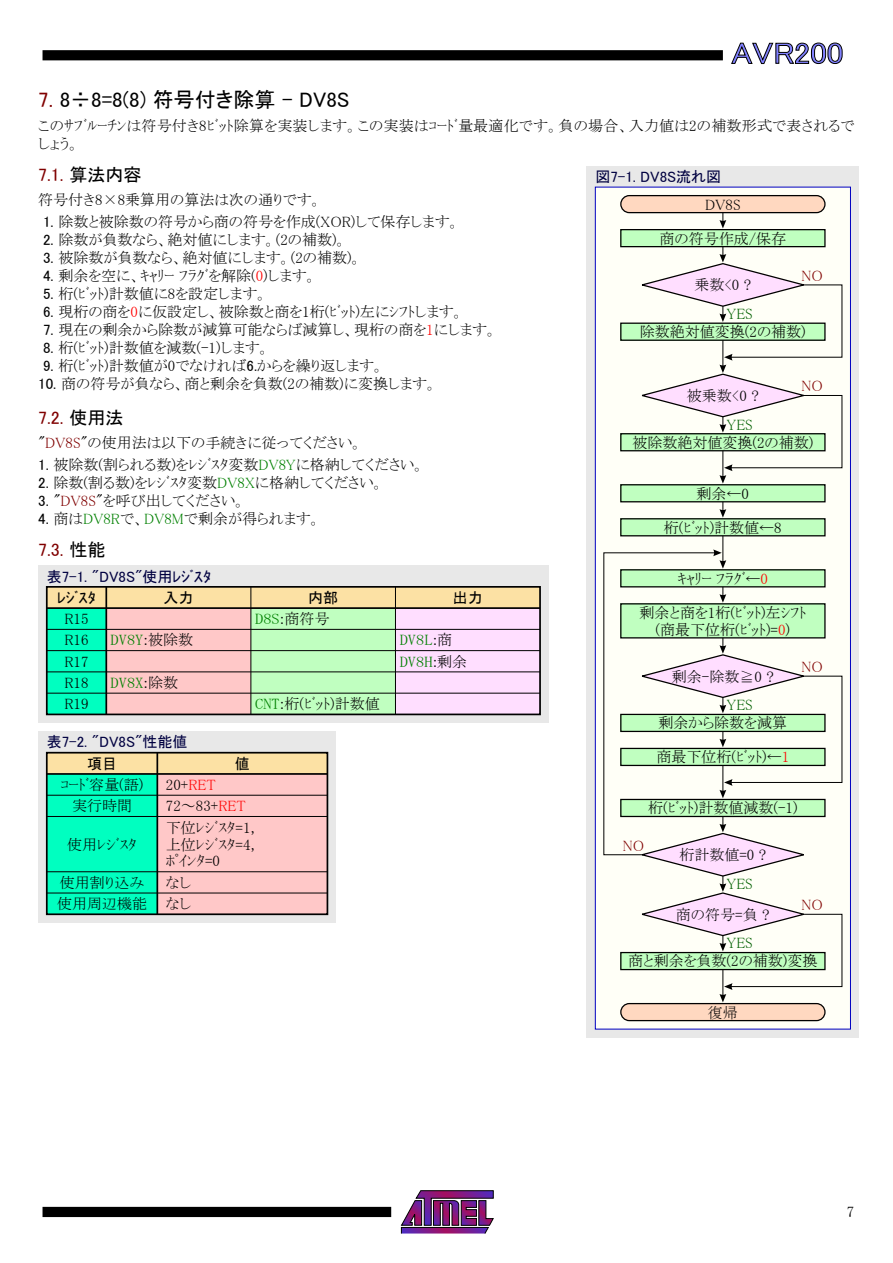
<style>
.page{position:relative;width:893px;height:1263px;background:#fff}
.page>*{position:absolute;margin:0;border:0;box-sizing:border-box;transform-origin:0 0}
.t1{font:30px "MS P Gothic";color:#8080ff;scale:1.1 1}
.t2{font:21px "MS P Gothic";color:#000}
.t3{font:18px "MS P Gothic";color:#800000}
.t4{font:15px/16.5px "MS P Mincho";color:#000}
.t5{font:15px "MS P Gothic";color:#000040}
.t6{font:15px "MS Mincho";color:#008000;scale:1.1 1}
.t7{font:15px "MS P Mincho";color:#006000}
.t8{font:15px "MS P Gothic";color:#000}
.t9{font:15px "MS P Mincho";color:#800000}
.s1{color:#800000}
.s2{color:#000}
.s3{font-family:"MS P Gothic"}
.s4{color:#f00}
.s5{color:#008000}
.s6{font-family:"MS Mincho";color:#008000}
.s7{font-family:"MS P Mincho";color:#000}
</style>
<div class="page">
<svg style="left:401px;top:1190px;width:93px;height:44px"></svg>
<div style="left:43px;top:1207px;width:348px;height:10px;background:#000"></div>
<div style="left:43px;top:50px;width:680px;height:10px;background:#000"></div>
<svg style="left:731px;top:43px;width:111px;height:21px"></svg>
<div style="left:587px;top:166px;width:272px;height:871px;background:#e8e8e8"></div>
<div style="left:595px;top:187px;width:255px;height:842px;background:#fffff7"></div>
<div style="left:595px;top:187px;width:256px;height:842px;border:1px solid #0000c0"></div>
<div style="left:621px;top:196px;width:204px;height:17px;background:#ffd8c0;border-radius:9px"></div>
<div style="left:620px;top:195px;width:206px;height:18px;border:1px solid #000;border-radius:9px"></div>
<div style="left:621px;top:230px;width:204px;height:17px;background:#c0ffc0"></div>
<div style="left:620px;top:229px;width:206px;height:18px;border:1px solid #000"></div>
<div style="left:621px;top:323px;width:204px;height:17px;background:#c0ffc0"></div>
<div style="left:620px;top:323px;width:206px;height:18px;border:1px solid #000"></div>
<div style="left:621px;top:434px;width:204px;height:17px;background:#c0ffc0"></div>
<div style="left:620px;top:433px;width:206px;height:18px;border:1px solid #000"></div>
<div style="left:621px;top:485px;width:204px;height:17px;background:#c0ffc0"></div>
<div style="left:620px;top:484px;width:206px;height:18px;border:1px solid #000"></div>
<div style="left:621px;top:519px;width:204px;height:17px;background:#c0ffc0"></div>
<div style="left:620px;top:518px;width:206px;height:18px;border:1px solid #000"></div>
<div style="left:621px;top:1003px;width:204px;height:17px;background:#ffd8c0;border-radius:9px"></div>
<div style="left:620px;top:1003px;width:206px;height:18px;border:1px solid #000;border-radius:9px"></div>
<svg style="left:719px;top:213px;width:7px;height:15px"></svg>
<svg style="left:719px;top:502px;width:7px;height:16px"></svg>
<hr style="left:722px;top:536px;width:1px;height:30px;background:#000">
<svg style="left:640px;top:247px;width:203px;height:237px"></svg>
<svg style="left:603px;top:549px;width:240px;height:453px"></svg>
<div style="left:38px;top:566px;width:511px;height:157px;background:#e8e8e8"></div>
<div style="left:395px;top:608px;width:145px;height:106px;background:#ffdeff"></div>
<div style="left:106px;top:608px;width:145px;height:106px;background:#ffc8c8"></div>
<div style="left:47px;top:608px;width:59px;height:106px;background:#00ffc0"></div>
<div style="left:251px;top:608px;width:144px;height:106px;background:#c0ffc0"></div>
<div style="left:47px;top:587px;width:493px;height:21px;background:#fce1a4"></div>
<div style="left:46px;top:586px;width:495px;height:129px;border:2px solid #000"></div>
<hr style="left:105px;top:587px;width:2px;height:127px;background:#000">
<hr style="left:250px;top:587px;width:1px;height:127px;background:#000">
<hr style="left:395px;top:587px;width:1px;height:127px;background:#000">
<hr style="left:47px;top:607px;width:493px;height:2px;background:#000">
<hr style="left:47px;top:629px;width:493px;height:1px;background:#000">
<hr style="left:47px;top:650px;width:493px;height:1px;background:#000">
<hr style="left:47px;top:671px;width:493px;height:1px;background:#000">
<hr style="left:47px;top:693px;width:493px;height:1px;background:#000">
<div style="left:38px;top:731px;width:298px;height:192px;background:#e8e8e8"></div>
<div style="left:47px;top:774px;width:110px;height:140px;background:#00ffc0"></div>
<div style="left:157px;top:774px;width:170px;height:140px;background:#ffc8c8"></div>
<div style="left:47px;top:753px;width:280px;height:21px;background:#fce1a4"></div>
<div style="left:46px;top:752px;width:282px;height:163px;border:2px solid #000"></div>
<hr style="left:156px;top:753px;width:2px;height:161px;background:#000">
<hr style="left:47px;top:773px;width:280px;height:2px;background:#000">
<hr style="left:47px;top:795px;width:280px;height:1px;background:#000">
<hr style="left:47px;top:816px;width:280px;height:1px;background:#000">
<hr style="left:47px;top:871px;width:280px;height:1px;background:#000">
<hr style="left:47px;top:892px;width:280px;height:1px;background:#000">
<h1 class="t1" style="left:731px;top:38px;width:103px">AVR200</h1>
<h2 class="t2" style="left:38px;top:89px;width:313px"><span class="s1">7.</span> 8÷8=8(8) 符号付き除算 - DV8S</h2>
<p class="t4" style="left:38px;top:117px;width:818px;line-height:18px">このｻﾌﾞﾙｰﾁﾝは符号付き8ﾋﾞｯﾄ除算を実装します。この実装はｺｰﾄﾞ量最適化です。負の場合、入力値は2の補数形式で表されるでしょう。</p>
<p class="t3" style="left:38px;top:165px;width:105px">7.1. <span class="s2">算法内容</span></p>
<p class="t4" style="left:38px;top:191px;width:285px">符号付き8×8乗算用の算法は次の通りです。</p>
<p class="t4" style="left:43px;top:214px;width:418px"><span class="s3">1.</span> 除数と被除数の符号から商の符号を作成(XOR)して保存します。</p>
<p class="t4" style="left:43px;top:232px;width:305px"><span class="s3">2.</span> 除数が負数なら、絶対値にします。(2の補数)。</p>
<p class="t4" style="left:43px;top:250px;width:320px"><span class="s3">3.</span> 被除数が負数なら、絶対値にします。(2の補数)。</p>
<p class="t4" style="left:43px;top:268px;width:275px"><span class="s3">4.</span> 剰余を空に、ｷｬﾘｰ ﾌﾗｸﾞを解除(<span class="s4">0</span>)します。</p>
<p class="t4" style="left:43px;top:286px;width:226px"><span class="s3">5.</span> 桁(ﾋﾞｯﾄ)計数値に8を設定します。</p>
<p class="t4" style="left:43px;top:304px;width:422px"><span class="s3">6.</span> 現桁の商を<span class="s4">0</span>に仮設定し、被除数と商を1桁(ﾋﾞｯﾄ)左にｼﾌﾄします。</p>
<p class="t4" style="left:43px;top:322px;width:455px"><span class="s3">7.</span> 現在の剰余から除数が減算可能ならば減算し、現桁の商を<span class="s4">1</span>にします。</p>
<p class="t4" style="left:43px;top:340px;width:228px"><span class="s3">8.</span> 桁(ﾋﾞｯﾄ)計数値を減数(-1)します。</p>
<p class="t4" style="left:43px;top:358px;width:343px"><span class="s3">9.</span> 桁(ﾋﾞｯﾄ)計数値が0でなければ<span class="s3">6.</span>からを繰り返します。</p>
<p class="t4" style="left:38px;top:376px;width:400px"><span class="s3">10.</span> 商の符号が負なら、商と剰余を負数(2の補数)に変換します。</p>
<p class="t3" style="left:38px;top:408px;width:87px">7.2. <span class="s2">使用法</span></p>
<p class="t4" style="left:38px;top:434px;width:326px">"<span class="s1">DV8S</span>"の使用法は以下の手続きに従ってください。</p>
<p class="t4" style="left:38px;top:456px;width:388px"><span class="s3">1.</span> 被除数(割られる数)をﾚｼﾞｽﾀ変数<span class="s5">DV8Y</span>に格納してください。</p>
<p class="t4" style="left:38px;top:474px;width:347px"><span class="s3">2.</span> 除数(割る数)をﾚｼﾞｽﾀ変数<span class="s5">DV8X</span>に格納してください。</p>
<p class="t4" style="left:38px;top:492px;width:209px"><span class="s3">3.</span> "<span class="s1">DV8S</span>"を呼び出してください。</p>
<p class="t4" style="left:38px;top:510px;width:284px"><span class="s3">4.</span> 商は<span class="s5">DV8R</span>で、<span class="s5">DV8M</span>で剰余が得られます。</p>
<p class="t5" style="left:595px;top:169px;width:127px">図7-1. DV8S流れ図</p>
<p class="t4" style="left:705px;top:196px;width:37px">DV8S</p>
<p class="t4" style="left:659px;top:230px;width:128px">商の符号作成/保存</p>
<p class="t4" style="left:694px;top:277px;width:59px">乗数&lt;0 ?</p>
<p class="t4" style="left:640px;top:323px;width:167px">除数絶対値変換(2の補数)</p>
<p class="t9" style="left:801px;top:268px;width:23px">NO</p>
<p class="t7" style="left:727px;top:306px;width:27px">YES</p>
<p class="t9" style="left:801px;top:378px;width:23px">NO</p>
<p class="t4" style="left:687px;top:387px;width:74px">被乗数&lt;0 ?</p>
<p class="t4" style="left:632px;top:434px;width:182px">被除数絶対値変換(2の補数)</p>
<p class="t4" style="left:697px;top:485px;width:54px">剰余←0</p>
<p class="t4" style="left:664px;top:519px;width:119px">桁(ﾋﾞｯﾄ)計数値←8</p>
<p class="t4" style="left:678px;top:570px;width:92px">ｷｬﾘｰ ﾌﾗｸﾞ←<span class="s4">0</span></p>
<p class="t4" style="left:639px;top:604px;width:168px;text-align:center">剰余と商を1桁(ﾋﾞｯﾄ)左ｼﾌﾄ(商最下位桁(ﾋﾞｯﾄ)=<span class="s4">0</span>)</p>
<p class="t4" style="left:672px;top:668px;width:104px">剰余-除数≧0 ?</p>
<p class="t4" style="left:659px;top:715px;width:130px">剰余から除数を減算</p>
<p class="t4" style="left:656px;top:749px;width:134px">商最下位桁(ﾋﾞｯﾄ)←<span class="s4">1</span></p>
<p class="t4" style="left:648px;top:800px;width:151px">桁(ﾋﾞｯﾄ)計数値減数(-1)</p>
<p class="t4" style="left:679px;top:846px;width:89px">桁計数値=0 ?</p>
<p class="t7" style="left:727px;top:417px;width:27px">YES</p>
<p class="t3" style="left:38px;top:540px;width:69px">7.3. <span class="s2">性能</span></p>
<p class="t5" style="left:47px;top:569px;width:166px">表7-1. "DV8S"使用ﾚｼﾞｽﾀ</p>
<p class="t8" style="left:57px;top:590px;width:40px">ﾚｼﾞｽﾀ</p>
<p class="t8" style="left:164px;top:590px;width:32px">入力</p>
<p class="t8" style="left:308px;top:590px;width:31px">内部</p>
<p class="t8" style="left:453px;top:590px;width:31px">出力</p>
<p class="t4" style="left:65px;top:610px;width:26px">R15</p>
<p class="t4" style="left:255px;top:610px;width:76px"><span class="s6">D8S</span>:商符号</p>
<p class="t4" style="left:65px;top:632px;width:26px">R16</p>
<p class="t6" style="left:111px;top:632px;width:77px">DV8Y<span class="s7">:被除数</span></p>
<p class="t6" style="left:400px;top:632px;width:49px">DV8L<span class="s7">:商</span></p>
<p class="t4" style="left:65px;top:653px;width:26px">R17</p>
<p class="t6" style="left:400px;top:654px;width:63px">DV8H<span class="s7">:剰余</span></p>
<p class="t4" style="left:65px;top:674px;width:26px">R18</p>
<p class="t6" style="left:111px;top:675px;width:63px">DV8X<span class="s7">:除数</span></p>
<p class="t4" style="left:65px;top:695px;width:26px">R19</p>
<p class="t4" style="left:255px;top:695px;width:126px"><span class="s6">CNT</span>:桁(ﾋﾞｯﾄ)計数値</p>
<p class="t5" style="left:47px;top:735px;width:142px">表7-2. "DV8S"性能値</p>
<p class="t8" style="left:87px;top:756px;width:31px">項目</p>
<p class="t8" style="left:235px;top:756px;width:16px">値</p>
<p class="t4" style="left:61px;top:776px;width:84px">ｺｰﾄﾞ容量(語)</p>
<p class="t4" style="left:166px;top:776px;width:51px">20+<span class="s4">RET</span></p>
<p class="t4" style="left:72px;top:798px;width:61px">実行時間</p>
<p class="t4" style="left:166px;top:798px;width:81px">72～83+<span class="s4">RET</span></p>
<p class="t4" style="left:67px;top:836px;width:71px">使用ﾚｼﾞｽﾀ</p>
<p class="t9" style="left:801px;top:659px;width:23px">NO</p>
<p class="t7" style="left:727px;top:697px;width:27px">YES</p>
<p class="t4" style="left:166px;top:819px;width:91px;text-align:justify">下位ﾚｼﾞｽﾀ=1,上位ﾚｼﾞｽﾀ=4,ﾎﾟｲﾝﾀ=0</p>
<p class="t9" style="left:623px;top:838px;width:23px">NO</p>
<p class="t4" style="left:60px;top:874px;width:86px">使用割り込み</p>
<p class="t4" style="left:166px;top:874px;width:27px">なし</p>
<p class="t4" style="left:57px;top:895px;width:91px">使用周辺機能</p>
<p class="t4" style="left:166px;top:895px;width:27px">なし</p>
<p class="t7" style="left:727px;top:876px;width:27px">YES</p>
<p class="t9" style="left:801px;top:897px;width:23px">NO</p>
<p class="t4" style="left:676px;top:906px;width:95px">商の符号=負 ?</p>
<p class="t4" style="left:628px;top:953px;width:191px">商と剰余を負数(2の補数)変換</p>
<p class="t4" style="left:708px;top:1004px;width:31px">復帰</p>
<p class="t7" style="left:727px;top:935px;width:27px">YES</p>
<p class="t4" style="left:847px;top:1203px;width:9px">7</p>
</div>
